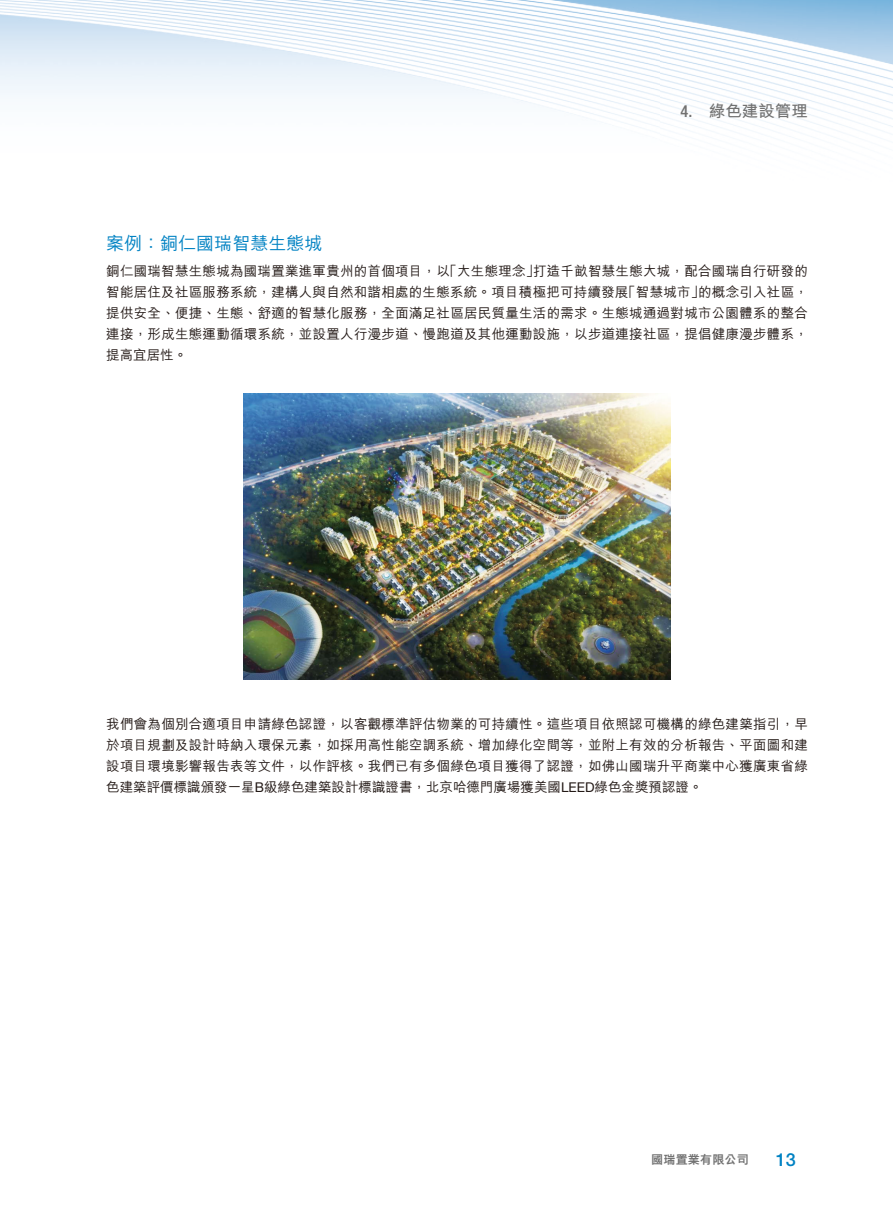
<style>
.page{position:relative;width:893px;height:1212px;background:#fff}
.page>*{position:absolute;margin:0;border:0;box-sizing:border-box;transform-origin:0 0}
.t1{font:18px "M Hei HK Medium E Ten B5 H";color:#0082c3}
.t2{font:500 18px "Helvetica Neue LT Std";color:#0082c3}
.t3{font:16.5px "M Hei HK Bold E Ten B5 H";color:#717171}
.t4{font:13.5px/21px "M Hei HK Medium E Ten B5 H";letter-spacing:.02em;color:#231916;text-align:justify}
.t5{font:12px "M Hei HK Heavy E Ten B5 H";letter-spacing:.02em;color:#717171}
.s1{font-family:"Helvetica Neue LT Std";font-weight:500;font-stretch:condensed}
.s2{font-family:"Helvetica Neue LT Std"}
</style>
<div class="page">
<img style="left:0;top:0;width:893px;height:139px">
<img style="left:243px;top:394px;width:428px;height:285px">
<p class="t3" style="left:680px;top:104px;width:129px"><span class="s1">4.</span> 綠色建設管理</p>
<h1 class="t1" style="left:106px;top:236px;width:218px">案例：銅仁國瑞智慧生態城</h1>
<p class="t4" style="left:106px;top:262px;width:703px">銅仁國瑞智慧生態城為國瑞置業進軍貴州的首個項目，以「大生態理念」打造千畝智慧生態大城，配合國瑞自行研發的智能居住及社區服務系統，建構人與自然和諧相處的生態系統。項目積極把可持續發展「智慧城市」的概念引入社區，提供安全、便捷、生態、舒適的智慧化服務，全面滿足社區居民質量生活的需求。生態城通過對城市公園體系的整合連接，形成生態運動循環系統，並設置人行漫步道、慢跑道及其他運動設施，以步道連接社區，提倡健康漫步體系，提高宜居性。</p>
<p class="t4" style="left:106px;top:715px;width:703px">我們會為個別合適項目申請綠色認證，以客觀標準評估物業的可持續性。這些項目依照認可機構的綠色建築指引，早於項目規劃及設計時納入環保元素，如採用高性能空調系統、增加綠化空間等，並附上有效的分析報告、平面圖和建設項目環境影響報告表等文件，以作評核。我們已有多個綠色項目獲得了認證，如佛山國瑞升平商業中心獲廣東省綠色建築評價標識頒發一星<span class="s2">B</span>級綠色建築設計標識證書，北京哈德門廣場獲美國<span class="s2">LEED</span>綠色金獎預認證。</p>
<p class="t5" style="left:651px;top:1154px;width:99px">國瑞置業有限公司</p>
<h1 class="t2" style="left:776px;top:1153px;width:22px">13</h1>
</div>
